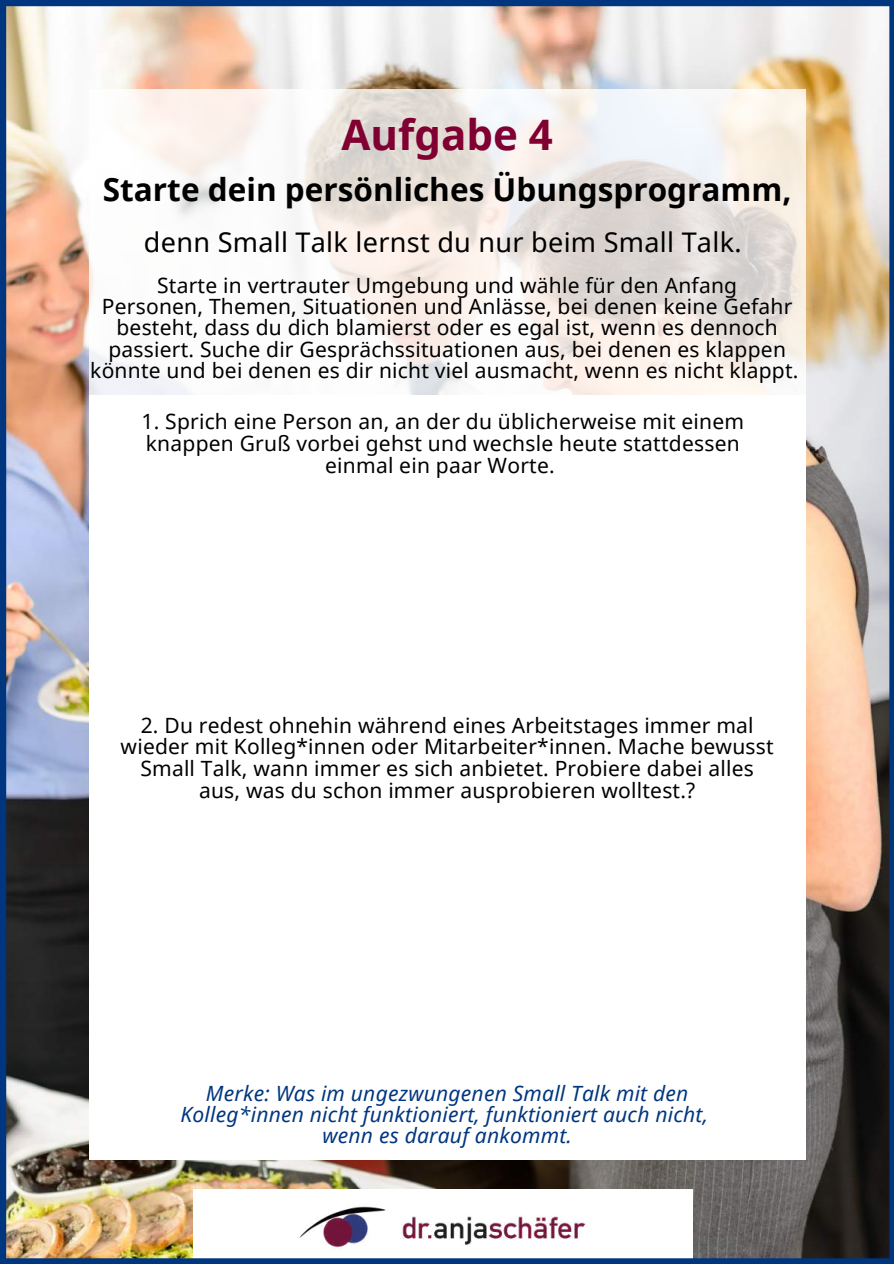
<style>
.page{position:relative;width:894px;height:1264px;background:#fff}
.page>*{position:absolute;margin:0;border:0;box-sizing:border-box;transform-origin:0 0}
.t1{font:700 42px "Noto Sans";color:#800032}
.t2{font:700 31.5px "Noto Sans";color:#000}
.t3{font:27px "Noto Sans";letter-spacing:.01em;color:#000}
.t4{font:21px/21.8px "Noto Sans";letter-spacing:.01em;color:#000;text-align:center}
.t5{font:italic 21px/21.5px "Noto Sans";letter-spacing:.01em;color:#00367f;text-align:center}
</style>
<div class="page">
<img style="left:0;top:0;width:893px;height:1263px">
<img style="left:298px;top:1202px;width:288px;height:48px">
<div style="left:89px;top:395px;width:717px;height:764px;background:#fff"></div>
<h1 class="t1" style="left:341px;top:105px;width:213px">Aufgabe 4</h1>
<h2 class="t2" style="left:103px;top:167px;width:690px">Starte dein persönliches Übungsprogramm,</h2>
<p class="t3" style="left:144px;top:223px;width:599px">denn Small Talk lernst du nur beim Small Talk.</p>
<p class="t4" style="left:90px;top:274px;width:709px">Starte in vertrauter Umgebung und wähle für den Anfang<br>Personen, Themen, Situationen und Anlässe, bei denen keine Gefahr besteht, dass du dich blamierst oder es egal ist, wenn es dennoch passiert. Suche dir Gesprächssituationen aus, bei denen es klappen könnte und bei denen es dir nicht viel ausmacht, wenn es nicht klappt.</p>
<p class="t4" style="left:141px;top:410px;width:604px">1. Sprich eine Person an, an der du üblicherweise mit einem knappen Gruß vorbei gehst und wechsle heute stattdessen einmal ein paar Worte.</p>
<p class="t4" style="left:121px;top:713px;width:654px">2. Du redest ohnehin während eines Arbeitstages immer mal wieder mit Kolleg*innen oder Mitarbeiter*innen. Mache bewusst Small Talk, wann immer es sich anbietet. Probiere dabei alles aus, was du schon immer ausprobieren wolltest.?</p>
<p class="t5" style="left:180px;top:1081px;width:529px">Merke: Was im ungezwungenen Small Talk mit den<br>Kolleg*innen nicht funktioniert, funktioniert auch nicht, wenn es darauf ankommt.</p>
</div>
